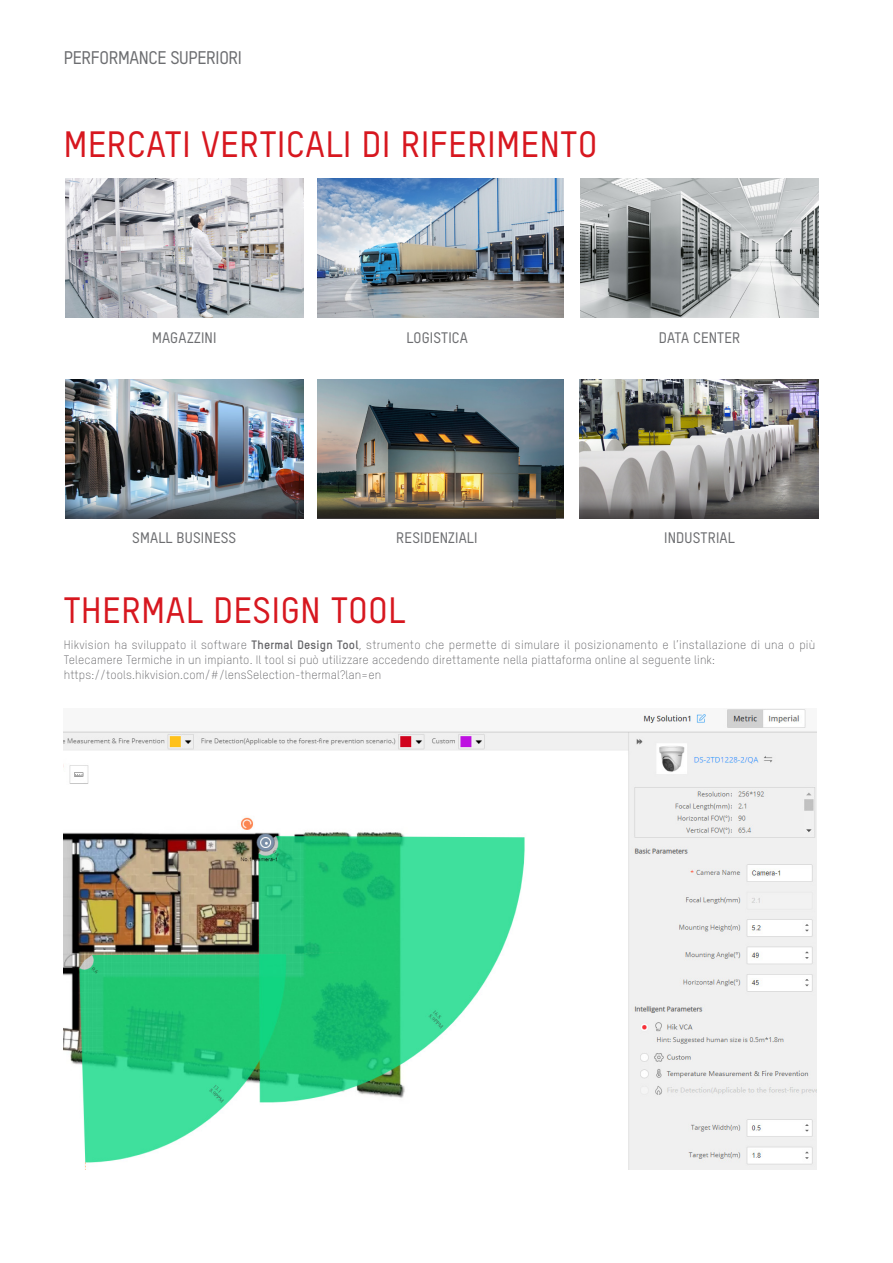
<style>
.page{position:relative;width:893px;height:1263px;background:#fff}
.page>*{position:absolute;margin:0;border:0;box-sizing:border-box;transform-origin:0 0}
.t1{font:500 36px "TSTARPRO";letter-spacing:.02em;color:#d7171f}
.t2{font:500 18px "TSTARPRO";letter-spacing:-.02em;color:#6c6d70}
.t3{font:500 15px "TSTARPRO";letter-spacing:.01em;color:#6c6d70}
.t4{font:300 12px/15px "TSTARPRO";letter-spacing:.01em;color:#636366}
.s1{font-weight:700}
</style>
<div class="page">
<img style="left:65px;top:179px;width:239px;height:139px">
<img style="left:318px;top:179px;width:246px;height:139px">
<img style="left:580px;top:179px;width:239px;height:139px">
<img style="left:317px;top:379px;width:246px;height:107px">
<img style="left:317px;top:486px;width:247px;height:32px">
<img style="left:65px;top:379px;width:239px;height:107px">
<img style="left:65px;top:486px;width:239px;height:32px">
<img style="left:580px;top:379px;width:238px;height:107px">
<svg style="left:580px;top:486px;width:238px;height:32px;background:#737070"></svg>
<img style="left:64px;top:709px;width:752px;height:460px">
<p class="t2" style="left:64px;top:45px;width:180px">PERFORMANCE SUPERIORI</p>
<p class="t1" style="left:64px;top:120px;width:535px">MERCATI VERTICALI DI RIFERIMENTO</p>
<p class="t3" style="left:152px;top:328px;width:66px">MAGAZZINI</p>
<p class="t3" style="left:406px;top:328px;width:63px">LOGISTICA</p>
<p class="t3" style="left:659px;top:328px;width:83px">DATA CENTER</p>
<p class="t3" style="left:132px;top:528px;width:105px">SMALL BUSINESS</p>
<p class="t3" style="left:396px;top:528px;width:83px">RESIDENZIALI</p>
<p class="t3" style="left:664px;top:528px;width:72px">INDUSTRIAL</p>
<p class="t1" style="left:64px;top:586px;width:343px">THERMAL DESIGN TOOL</p>
<p class="t4" style="left:64px;top:637px;width:753px">Hikvision ha sviluppato il software <span class="s1">Thermal Design Tool</span>, strumento che permette di simulare il posizionamento e l’installazione di una o più<br>Telecamere Termiche in un impianto. Il tool si può utilizzare accedendo direttamente nella piattaforma online al seguente link:</p>
<p class="t4" style="left:64px;top:667px;width:319px">https://tools.hikvision.com/#/lensSelection-thermal?lan=en</p>
</div>
